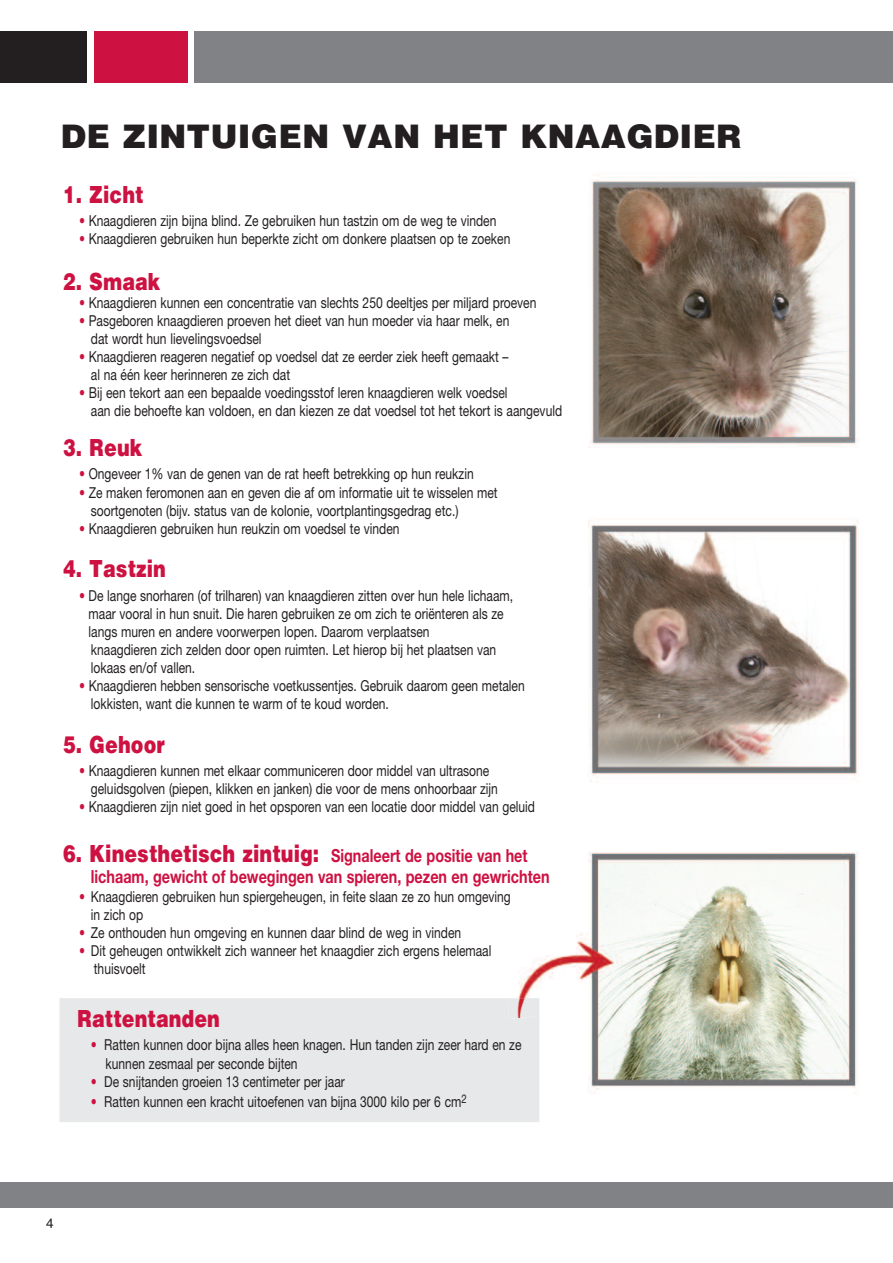
<style>
.page{position:relative;width:893px;height:1263px;background:#fff}
.page>*{position:absolute;margin:0;border:0;box-sizing:border-box;transform-origin:0 0}
.t1{font:900 33px "Helvetica";color:#231f20}
.t2{font:900 24px "Helvetica";color:#cd1141;scale:.8 1}
.t3{font:700 18px/21px "Helvetica Neue";color:#cd1141;scale:.8 1}
.t4{font:15.15px/18.1px "Helvetica Neue";color:#231f20;scale:.8 1}
.t5{font:13.5px "Helvetica";color:#231f20}
.s1{color:#cd1141}
.s2{font-family:"Helvetica";font-weight:900;font-size:24px}
</style>
<div class="page">
<div style="left:60px;top:998px;width:479px;height:124px;background:#e7e8e9"></div>
<div style="left:194px;top:31px;width:699px;height:52px;background:#808285"></div>
<div style="left:0;top:31px;width:87px;height:52px;background:#231f20"></div>
<div style="left:94px;top:31px;width:93px;height:52px;background:#cd1141"></div>
<div style="left:0;top:1182px;width:893px;height:26px;background:#808285"></div>
<img style="left:507px;top:174px;width:352px;height:925px">
<img style="left:508px;top:998px;width:31px;height:21px">
<h1 class="t1" style="left:61px;top:117px;width:682px">DE ZINTUIGEN VAN HET KNAAGDIER</h1>
<h2 class="t2" style="left:63px;top:180px;width:102px">1. Zicht</h2>
<p class="t4" style="left:79px;top:213px;width:523px"><span class="s1">•</span> Knaagdieren zijn bijna blind. Ze gebruiken hun tastzin om de weg te vinden</p>
<p class="t4" style="left:79px;top:231px;width:541px"><span class="s1">•</span> Knaagdieren gebruiken hun beperkte zicht om donkere plaatsen op te zoeken</p>
<h2 class="t2" style="left:63px;top:267px;width:124px">2. Smaak</h2>
<p class="t4" style="left:79px;top:295px;width:573px"><span class="s1">•</span> Knaagdieren kunnen een concentratie van slechts 250 deeltjes per miljard proeven</p>
<p class="t4" style="left:91px;top:313px;width:525px;text-indent:-12px"><span class="s1">•</span> Pasgeboren knaagdieren proeven het dieet van hun moeder via haar melk, en dat wordt hun lievelingsvoedsel</p>
<p class="t4" style="left:91px;top:349px;width:524px;text-indent:-12px"><span class="s1">•</span> Knaagdieren reageren negatief op voedsel dat ze eerder ziek heeft gemaakt – al na één keer herinneren ze zich dat</p>
<p class="t4" style="left:91px;top:385px;width:591px;text-indent:-12px"><span class="s1">•</span> Bij een tekort aan een bepaalde voedingsstof leren knaagdieren welk voedsel<br>aan die behoefte kan voldoen, en dan kiezen ze dat voedsel tot het tekort is aangevuld</p>
<h2 class="t2" style="left:63px;top:434px;width:101px">3. Reuk</h2>
<p class="t4" style="left:79px;top:466px;width:495px"><span class="s1">•</span> Ongeveer 1% van de genen van de rat heeft betrekking op hun reukzin</p>
<p class="t4" style="left:91px;top:485px;width:510px;text-indent:-12px"><span class="s1">•</span> Ze maken feromonen aan en geven die af om informatie uit te wisselen met soortgenoten (bijv. status van de kolonie, voortplantingsgedrag etc.)</p>
<p class="t4" style="left:79px;top:521px;width:402px"><span class="s1">•</span> Knaagdieren gebruiken hun reukzin om voedsel te vinden</p>
<h2 class="t2" style="left:63px;top:555px;width:130px">4. Tastzin</h2>
<p class="t4" style="left:89px;top:588px;width:532px;text-indent:-10px"><span class="s1">•</span> De lange snorharen (of trilharen) van knaagdieren zitten over hun hele lichaam, maar vooral in hun snuit. Die haren gebruiken ze om zich te oriënteren als ze langs muren en andere voorwerpen lopen. Daarom verplaatsen<br>knaagdieren zich zelden door open ruimten. Let hierop bij het plaatsen van lokaas en/of vallen.</p>
<p class="t4" style="left:91px;top:678px;width:544px;text-indent:-12px"><span class="s1">•</span> Knaagdieren hebben sensorische voetkussentjes. Gebruik daarom geen metalen lokkisten, want die kunnen te warm of te koud worden.</p>
<h2 class="t2" style="left:63px;top:730px;width:129px">5. Gehoor</h2>
<p class="t4" style="left:91px;top:763px;width:510px;text-indent:-12px"><span class="s1">•</span> Knaagdieren kunnen met elkaar communiceren door middel van ultrasone geluidsgolven (piepen, klikken en janken) die voor de mens onhoorbaar zijn</p>
<p class="t4" style="left:79px;top:799px;width:572px"><span class="s1">•</span> Knaagdieren zijn niet goed in het opsporen van een locatie door middel van geluid</p>
<p class="t3" style="left:91px;top:845px;width:575px;text-indent:-28px"><span class="s2">6. Kinesthetisch zintuig:</span> Signaleert de positie van het lichaam, gewicht of bewegingen van spieren, pezen en gewrichten</p>
<p class="t4" style="left:91px;top:889px;width:526px;text-indent:-12px"><span class="s1">•</span> Knaagdieren gebruiken hun spiergeheugen, in feite slaan ze zo hun omgeving in zich op</p>
<p class="t4" style="left:79px;top:925px;width:479px"><span class="s1">•</span> Ze onthouden hun omgeving en kunnen daar blind de weg in vinden</p>
<p class="t4" style="left:94px;top:943px;width:498px;text-indent:-15px"><span class="s1">•</span> Dit geheugen ontwikkelt zich wanneer het knaagdier zich ergens helemaal thuisvoelt</p>
<h2 class="t2" style="left:77px;top:1004px;width:180px">Rattentanden</h2>
<p class="t4" style="left:106px;top:1037px;width:521px;text-indent:-15px"><span class="s1">•</span> Ratten kunnen door bijna alles heen knagen. Hun tanden zijn zeer hard en ze kunnen zesmaal per seconde bijten</p>
<p class="t4" style="left:91px;top:1074px;width:319px"><span class="s1">•</span> De snijtanden groeien 13 centimeter per jaar</p>
<p class="t4" style="left:91px;top:1093px;width:471px"><span class="s1">•</span> Ratten kunnen een kracht uitoefenen van bijna 3000 kilo per 6 cm<sup>2</sup></p>
<p class="t5" style="left:46px;top:1215px;width:9px">4</p>
</div>
